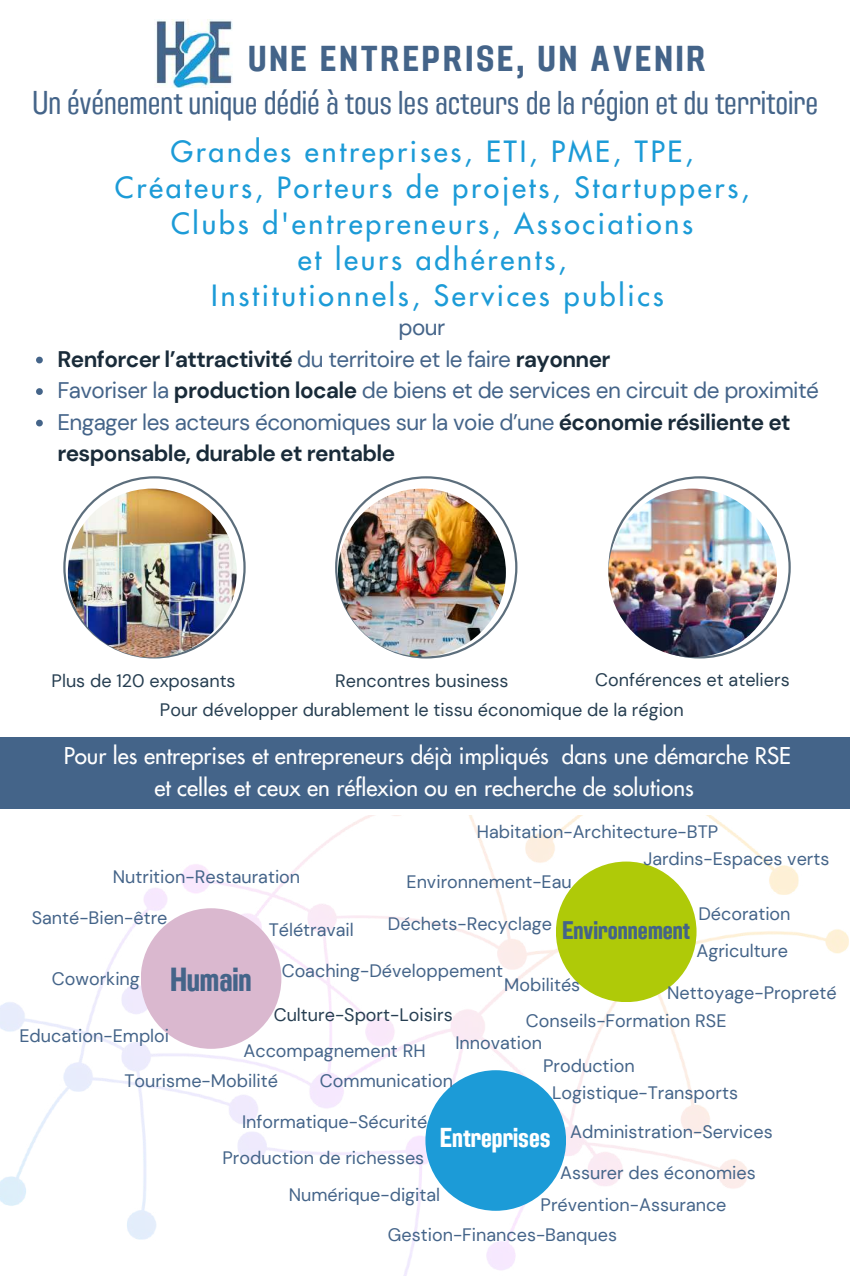
<style>
.page{position:relative;width:851px;height:1276px;background:#fff}
.page>*{position:absolute;margin:0;border:0;box-sizing:border-box;transform-origin:0 0}
.t1{font:36px "Adirek Sans 700";letter-spacing:.1em;color:#446489}
.t2{font:33.3px "Adirek Sans 700";color:#446489}
.t3{font:33px "Adirek Sans 400";color:#446489}
.t4{font:28.5px/36px "Futura";letter-spacing:.1em;color:#1c9bd7;text-align:center}
.t5{font:27.3px "Adirek Sans 700";color:#fff}
.t6{font:25.5px "Adirek Sans 700";color:#446489}
.t7{font:22.5px/31.5px "DM Sans";letter-spacing:-.025em;color:#446489}
.t8{font:22.5px/31.5px "Futura";color:#fff;text-align:center}
.t9{font:18px "DM Sans";color:#446489}
.t10{font:18px "DM Sans";color:#263e51}
.s1{font-weight:700;color:#192b39}
</style>
<div class="page">
<svg style="left:63px;top:476px;width:183px;height:182px"></svg>
<svg style="left:335px;top:476px;width:182px;height:182px"></svg>
<img style="left:338px;top:489px;width:168px;height:167px;border-radius:50%">
<img style="left:68px;top:489px;width:169px;height:168px;border-radius:50%">
<svg style="left:608px;top:476px;width:182px;height:182px"></svg>
<img style="left:608px;top:489px;width:169px;height:168px;border-radius:50%">
<img style="left:0;top:816px;width:848px;height:460px">
<div style="left:141px;top:908px;width:140px;height:141px;background:#dab8cf;border-radius:50%"></div>
<div style="left:556px;top:861px;width:140px;height:141px;background:#afca08;border-radius:50%"></div>
<div style="left:425px;top:1070px;width:141px;height:141px;background:#1c9bd7;border-radius:50%"></div>
<div style="left:0;top:737px;width:849px;height:72px;background:#446489"></div>
<img style="left:156px;top:19px;width:76px;height:69px">
<svg style="left:36px;top:357px;width:7px;height:6px"></svg>
<svg style="left:36px;top:388px;width:7px;height:7px"></svg>
<svg style="left:36px;top:420px;width:7px;height:6px"></svg>
<h1 class="t1" style="left:248px;top:37px;width:458px">UNE ENTREPRISE, UN AVENIR</h1>
<h3 class="t3" style="left:33px;top:84px;width:787px">Un événement unique dédié à tous les acteurs de la région et du territoire</h3>
<h3 class="t4" style="left:115px;top:134px;width:636px">Grandes entreprises, ETI, PME, TPE, Créateurs, Porteurs de projets, Startuppers, Clubs d'entrepreneurs, Associations<br>et leurs adhérents,<br>Institutionnels, Services publics</h3>
<p class="t7" style="left:398px;top:312px;width:48px">pour</p>
<p class="t7" style="left:57px;top:343px;width:763px"><span class="s1">Renforcer l’attractivité</span> du territoire et le faire <span class="s1">rayonner<br></span>Favoriser la <span class="s1">production locale</span> de biens et de services en circuit de proximité Engager les acteurs économiques sur la voie d’une <span class="s1">économie résiliente et responsable, durable et rentable</span></p>
<p class="t10" style="left:52px;top:669px;width:185px">Plus de 120 exposants</p>
<p class="t10" style="left:335px;top:669px;width:175px">Rencontres business</p>
<p class="t10" style="left:595px;top:668px;width:196px">Conférences et ateliers</p>
<p class="t10" style="left:160px;top:698px;width:525px">Pour développer durablement le tissu économique de la région</p>
<p class="t8" style="left:64px;top:740px;width:728px">Pour les entreprises et entrepreneurs déjà impliqués dans une démarche RSE et celles et ceux en réflexion ou en recherche de solutions</p>
<p class="t9" style="left:113px;top:865px;width:189px">Nutrition-Restauration</p>
<p class="t9" style="left:32px;top:906px;width:137px">Santé-Bien-être</p>
<p class="t9" style="left:269px;top:918px;width:87px">Télétravail</p>
<p class="t9" style="left:477px;top:820px;width:243px">Habitation-Architecture-BTP</p>
<p class="t9" style="left:406px;top:870px;width:167px">Environnement-Eau</p>
<p class="t9" style="left:643px;top:847px;width:187px">Jardins-Espaces verts</p>
<p class="t9" style="left:698px;top:902px;width:94px">Décoration</p>
<p class="t9" style="left:388px;top:912px;width:166px">Déchets-Recyclage</p>
<h3 class="t6" style="left:562px;top:915px;width:129px">Environnement</h3>
<p class="t9" style="left:696px;top:939px;width:93px">Agriculture</p>
<p class="t9" style="left:52px;top:967px;width:89px">Coworking</p>
<h2 class="t2" style="left:170px;top:959px;width:83px">Humain</h2>
<p class="t9" style="left:282px;top:959px;width:223px">Coaching-Développement</p>
<p class="t9" style="left:504px;top:973px;width:78px">Mobilités</p>
<p class="t9" style="left:667px;top:981px;width:171px">Nettoyage-Propreté</p>
<p class="t10" style="left:274px;top:1003px;width:180px">Culture-Sport-Loisirs</p>
<p class="t9" style="left:526px;top:1009px;width:202px">Conseils-Formation RSE</p>
<p class="t9" style="left:19px;top:1024px;width:151px">Education-Emploi</p>
<p class="t9" style="left:455px;top:1031px;width:88px">Innovation</p>
<p class="t9" style="left:243px;top:1039px;width:184px">Accompagnement RH</p>
<p class="t9" style="left:543px;top:1054px;width:93px">Production</p>
<p class="t9" style="left:124px;top:1069px;width:155px">Tourisme-Mobilité</p>
<p class="t9" style="left:320px;top:1069px;width:134px">Communication</p>
<p class="t9" style="left:552px;top:1081px;width:187px">Logistique-Transports</p>
<p class="t9" style="left:242px;top:1110px;width:187px">Informatique-Sécurité</p>
<p class="t9" style="left:222px;top:1146px;width:203px">Production de richesses</p>
<h3 class="t5" style="left:440px;top:1121px;width:112px">Entreprises</h3>
<p class="t9" style="left:570px;top:1120px;width:204px">Administration-Services</p>
<p class="t9" style="left:560px;top:1161px;width:197px">Assurer des économies</p>
<p class="t9" style="left:289px;top:1183px;width:153px">Numérique-digital</p>
<p class="t9" style="left:540px;top:1193px;width:187px">Prévention-Assurance</p>
<p class="t9" style="left:388px;top:1222px;width:231px">Gestion-Finances-Banques</p>
</div>
